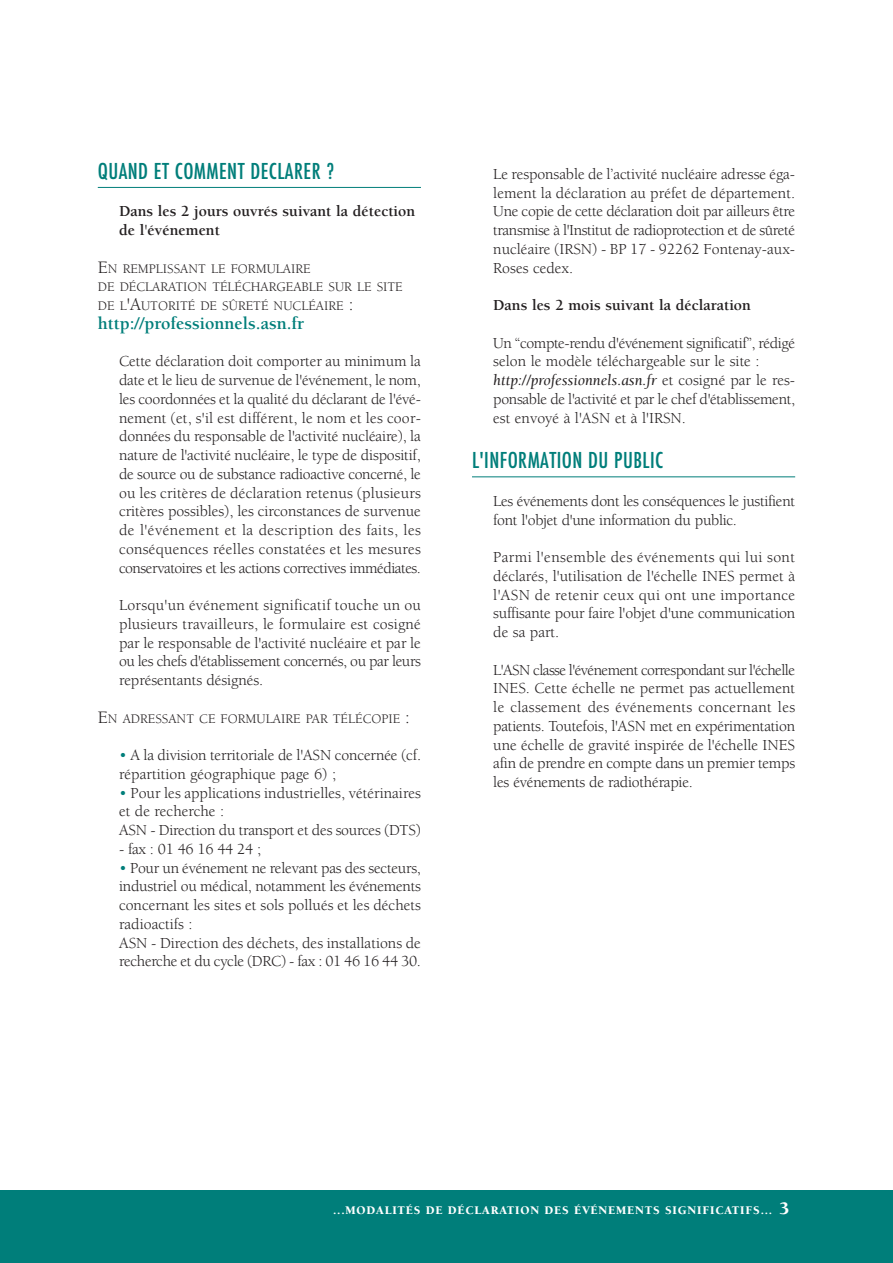
<style>
.page{position:relative;width:893px;height:1263px;background:#fff}
.page>*{position:absolute;margin:0;border:0;box-sizing:border-box;transform-origin:0 0}
.t1{font:500 condensed 21.3px "Futura";letter-spacing:.02em;color:#007e7a}
.t2{font:700 18px "Berkeley";color:#007e7a}
.t3{font:15.75px/18.8px "Berkeley";letter-spacing:-.015em;color:#231f20;text-align:justify}
.t4{font:700 15.75px/18.8px "Berkeley";color:#231f20}
.t5{font:13.5px/18.8px "Berkeley";color:#231f20}
.t6{font:900 12px "Berkeley";letter-spacing:.065em;color:#fff}
.s1{font-size:18px}
.s2{color:#007e7a}
.s3{font-style:italic}
</style>
<div class="page">
<hr style="left:98px;top:187px;width:323px;height:1px;background:#007e7a">
<hr style="left:472px;top:476px;width:323px;height:1px;background:#007e7a">
<div style="left:0;top:1191px;width:893px;height:72px;background:#007e7a"></div>
<h1 class="t1" style="left:98px;top:161px;width:238px">QUAND ET COMMENT DECLARER ?</h1>
<p class="t4" style="left:119px;top:203px;width:298px">Dans les 2 jours ouvrés suivant la détection de l'événement</p>
<p class="t5" style="left:98px;top:260px;width:306px"><span class="s1">E</span>N REMPLISSANT LE FORMULAIRE<br>DE DÉCLARATION TÉLÉCHARGEABLE SUR LE SITE<br>DE L<span class="s1">'A</span>UTORITÉ DE SÛRETÉ NUCLÉAIRE <span class="s1">:</span></p>
<p class="t2" style="left:98px;top:316px;width:208px">http://professionnels.asn.fr</p>
<p class="t3" style="left:119px;top:353px;width:303px">Cette déclaration doit comporter au minimum la date et le lieu de survenue de l'événement, le nom, les coordonnées et la qualité du déclarant de l'évé&shy;nement (et, s'il est différent, le nom et les coor&shy;données du responsable de l'activité nucléaire), la nature de l'activité nucléaire, le type de dispositif, de source ou de substance radioactive concerné, le ou les critères de déclaration retenus (plusieurs critères possibles), les circonstances de survenue de l'événement et la description des faits, les conséquences réelles constatées et les mesures conservatoires et les actions correctives immédiates.</p>
<p class="t3" style="left:119px;top:597px;width:303px">Lorsqu'un événement significatif touche un ou plusieurs travailleurs, le formulaire est cosigné par le responsable de l'activité nucléaire et par le ou les chefs d'établissement concernés, ou par leurs représentants désignés.</p>
<p class="t5" style="left:98px;top:710px;width:314px"><span class="s1">E</span>N ADRESSANT CE FORMULAIRE PAR TÉLÉCOPIE <span class="s1">:</span></p>
<p class="t3" style="left:119px;top:747px;width:303px"><span class="s2">•</span> A la division territoriale de l'ASN concernée (cf. répartition géographique page 6) ;</p>
<p class="t3" style="left:119px;top:785px;width:303px;text-align:left"><span class="s2">•</span> Pour les applications industrielles, vétérinaires et de recherche :<br>ASN - Direction du transport et des sources (DTS)</p>
<p class="t3" style="left:119px;top:841px;width:144px">- fax : 01 46 16 44 24 ;</p>
<p class="t3" style="left:119px;top:860px;width:303px;text-align:left"><span class="s2">•</span> Pour un événement ne relevant pas des secteurs, industriel ou médical, notamment les événements concernant les sites et sols pollués et les déchets radioactifs :<br>ASN - Direction des déchets, des installations de recherche et du cycle (DRC) - fax : 01 46 16 44 30.</p>
<p class="t3" style="left:493px;top:166px;width:303px">Le responsable de l’activité nucléaire adresse éga&shy;lement la déclaration au préfet de département.<br>Une copie de cette déclaration doit par ailleurs être transmise à l'Institut de radioprotection et de sûreté nucléaire (IRSN) - BP 17 - 92262 Fontenay-aux-Roses cedex.</p>
<p class="t4" style="left:493px;top:297px;width:259px">Dans les 2 mois suivant la déclaration</p>
<p class="t3" style="left:493px;top:335px;width:303px;text-align:left">Un “compte-rendu d'événement significatif”, rédigé selon le modèle téléchargeable sur le site : <span class="s3">http://professionnels.asn.fr</span> et cosigné par le res&shy;ponsable de l'activité et par le chef d'établissement, est envoyé à l'ASN et à l'IRSN.</p>
<h1 class="t1" style="left:472px;top:451px;width:193px">L'INFORMATION DU PUBLIC</h1>
<p class="t3" style="left:493px;top:493px;width:303px">Les événements dont les conséquences le justifient font l'objet d'une information du public.</p>
<p class="t3" style="left:493px;top:549px;width:303px">Parmi l'ensemble des événements qui lui sont déclarés, l'utilisation de l'échelle INES permet à l'ASN de retenir ceux qui ont une importance suffisante pour faire l'objet d'une communication de sa part.</p>
<p class="t3" style="left:493px;top:662px;width:303px">L'ASN classe l'événement correspondant sur l'échelle INES. Cette échelle ne permet pas actuellement le classement des événements concernant les patients. Toutefois, l'ASN met en expérimentation une échelle de gravité inspirée de l'échelle INES afin de prendre en compte dans un premier temps les événements de radiothérapie.</p>
<p class="t6" style="left:333px;top:1205px;width:458px">...MODALITÉS DE DÉCLARATION DES ÉVÉNEMENTS SIGNIFICATIFS... <span class="s1">3</span></p>
</div>
